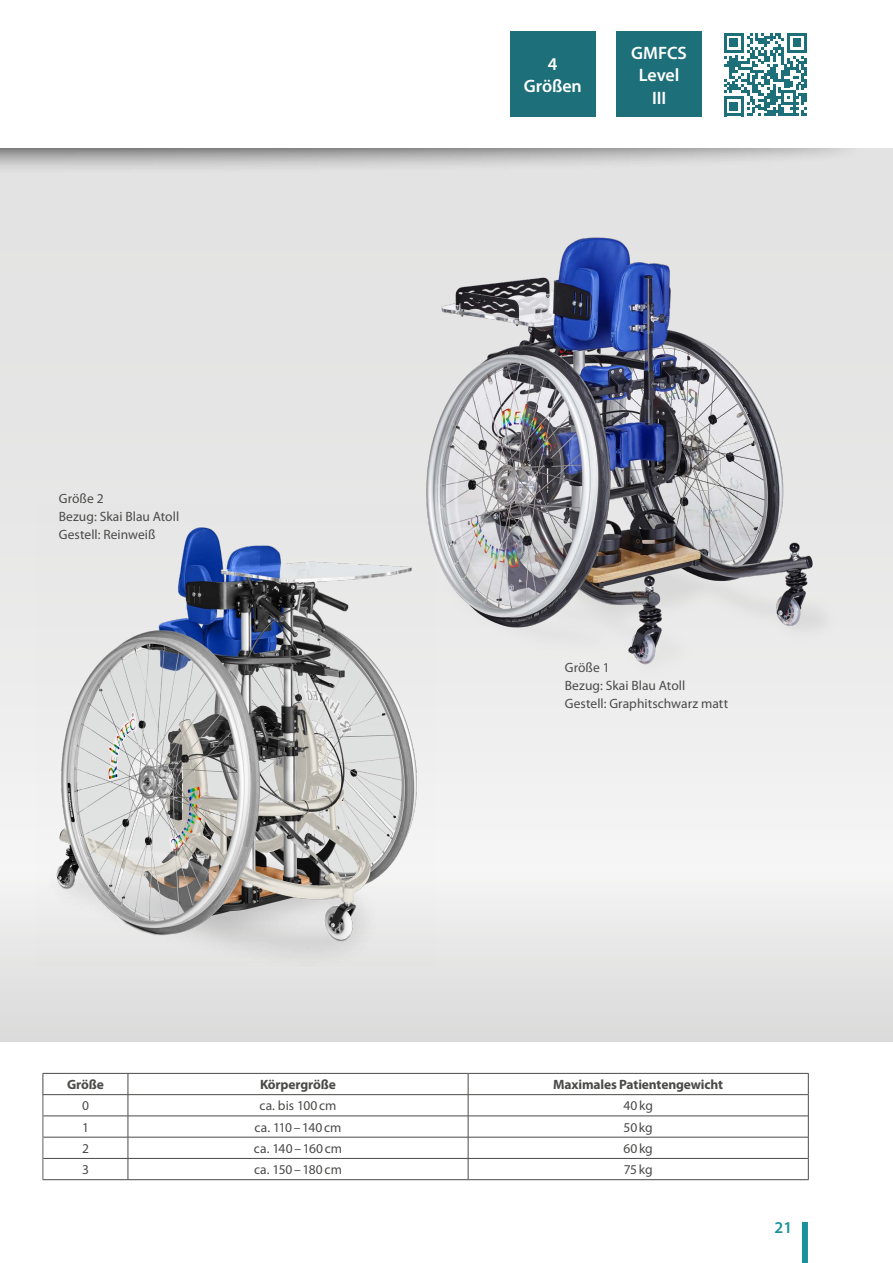
<style>
.page{position:relative;width:893px;height:1263px;background:#fff}
.page>*{position:absolute;margin:0;border:0;box-sizing:border-box;transform-origin:0 0}
.Gerätgrößen{font:600 18px/22.5px "Myriad Pro";letter-spacing:-.005em;color:#fff;text-align:center}
.t1{font:600 16.5px "Myriad Pro";color:#1a919a}
.Gerätebeschreibung{font:13.5px/18px "Myriad Pro";letter-spacing:.005em;color:#4a4a49}
.Maßtabelle_Fließ{font:13.5px "Myriad Pro";letter-spacing:.005em;color:#4a4a49}
.Maßtabelle_HL{font:700 13.5px "Myriad Pro";letter-spacing:-.01em;color:#4a4a49}
</style>
<div class="page">
<div style="left:0;top:149px;width:893px;height:893px;background:linear-gradient(to right,#e3e3e2,#ececec)"></div>
<img style="left:36px;top:504px;width:399px;height:462px">
<img style="left:388px;top:213px;width:451px;height:494px">
<svg style="left:44px;top:1074px;width:764px;height:105px"></svg>
<hr style="left:43px;top:1094px;width:85px;height:1px;background:#4a4a49">
<hr style="left:43px;top:1116px;width:85px;height:1px;background:#4a4a49">
<hr style="left:43px;top:1137px;width:85px;height:1px;background:#4a4a49">
<hr style="left:128px;top:1094px;width:340px;height:1px;background:#4a4a49">
<hr style="left:468px;top:1094px;width:340px;height:1px;background:#4a4a49">
<hr style="left:128px;top:1116px;width:340px;height:1px;background:#4a4a49">
<hr style="left:468px;top:1116px;width:340px;height:1px;background:#4a4a49">
<hr style="left:128px;top:1137px;width:340px;height:1px;background:#4a4a49">
<hr style="left:468px;top:1137px;width:340px;height:1px;background:#4a4a49">
<hr style="left:43px;top:1158px;width:85px;height:1px;background:#4a4a49">
<svg style="left:128px;top:1074px;width:1px;height:105px"></svg>
<hr style="left:128px;top:1158px;width:340px;height:1px;background:#4a4a49">
<hr style="left:468px;top:1158px;width:340px;height:1px;background:#4a4a49">
<svg style="left:468px;top:1074px;width:1px;height:105px"></svg>
<hr style="left:43px;top:1073px;width:85px;height:1px;background:#4a4a49">
<hr style="left:128px;top:1073px;width:340px;height:1px;background:#4a4a49">
<hr style="left:468px;top:1073px;width:341px;height:1px;background:#4a4a49">
<svg style="left:808px;top:1074px;width:1px;height:105px"></svg>
<hr style="left:43px;top:1179px;width:85px;height:1px;background:#4a4a49">
<hr style="left:128px;top:1179px;width:340px;height:1px;background:#4a4a49">
<hr style="left:468px;top:1179px;width:341px;height:1px;background:#4a4a49">
<svg style="left:43px;top:1074px;width:1px;height:105px"></svg>
<div style="left:617px;top:32px;width:85px;height:85px;background:#1d6f79"></div>
<div style="left:510px;top:32px;width:85px;height:85px;background:#1d6f79"></div>
<svg style="left:724px;top:33px;width:83px;height:83px"></svg>
<div style="left:802px;top:1222px;width:6px;height:41px;background:#1a919a"></div>
<div style="left:0;top:149px;width:870px;height:26px;background:#000;opacity:.75"></div>
<p class="Gerätgrößen" style="left:548px;top:52px;width:11px">4</p>
<p class="Gerätgrößen" style="left:524px;top:75px;width:60px">Größen</p>
<p class="Gerätgrößen" style="left:631px;top:41px;width:57px">GMFCS<br>Level<br>III</p>
<p class="Gerätebeschreibung" style="left:59px;top:490px;width:122px">Größe 2<br>Bezug: Skai Blau Atoll<br>Gestell: Reinweiß</p>
<p class="Gerätebeschreibung" style="left:565px;top:658px;width:165px">Größe 1<br>Bezug: Skai Blau Atoll<br>Gestell: Graphitschwarz matt</p>
<p class="Maßtabelle_HL" style="left:67px;top:1076px;width:38px">Größe</p>
<p class="Maßtabelle_HL" style="left:260px;top:1076px;width:77px">Körpergröße</p>
<p class="Maßtabelle_HL" style="left:553px;top:1076px;width:171px">Maximales Patientengewicht</p>
<p class="Maßtabelle_Fließ" style="left:82px;top:1097px;width:8px">0</p>
<p class="Maßtabelle_Fließ" style="left:259px;top:1097px;width:79px">ca. bis 100cm</p>
<p class="Maßtabelle_Fließ" style="left:623px;top:1097px;width:31px">40kg</p>
<p class="Maßtabelle_Fließ" style="left:82px;top:1119px;width:8px">1</p>
<p class="Maßtabelle_Fließ" style="left:255px;top:1119px;width:88px">ca. 110–140cm</p>
<p class="Maßtabelle_Fließ" style="left:623px;top:1119px;width:31px">50kg</p>
<p class="Maßtabelle_Fließ" style="left:82px;top:1140px;width:8px">2</p>
<p class="Maßtabelle_Fließ" style="left:254px;top:1140px;width:90px">ca. 140–160cm</p>
<p class="Maßtabelle_Fließ" style="left:623px;top:1140px;width:31px">60kg</p>
<p class="Maßtabelle_Fließ" style="left:82px;top:1161px;width:8px">3</p>
<p class="Maßtabelle_Fließ" style="left:254px;top:1161px;width:89px">ca. 150–180cm</p>
<p class="Maßtabelle_Fließ" style="left:624px;top:1161px;width:30px">75kg</p>
<p class="t1" style="left:774px;top:1217px;width:19px">21</p>
</div>
